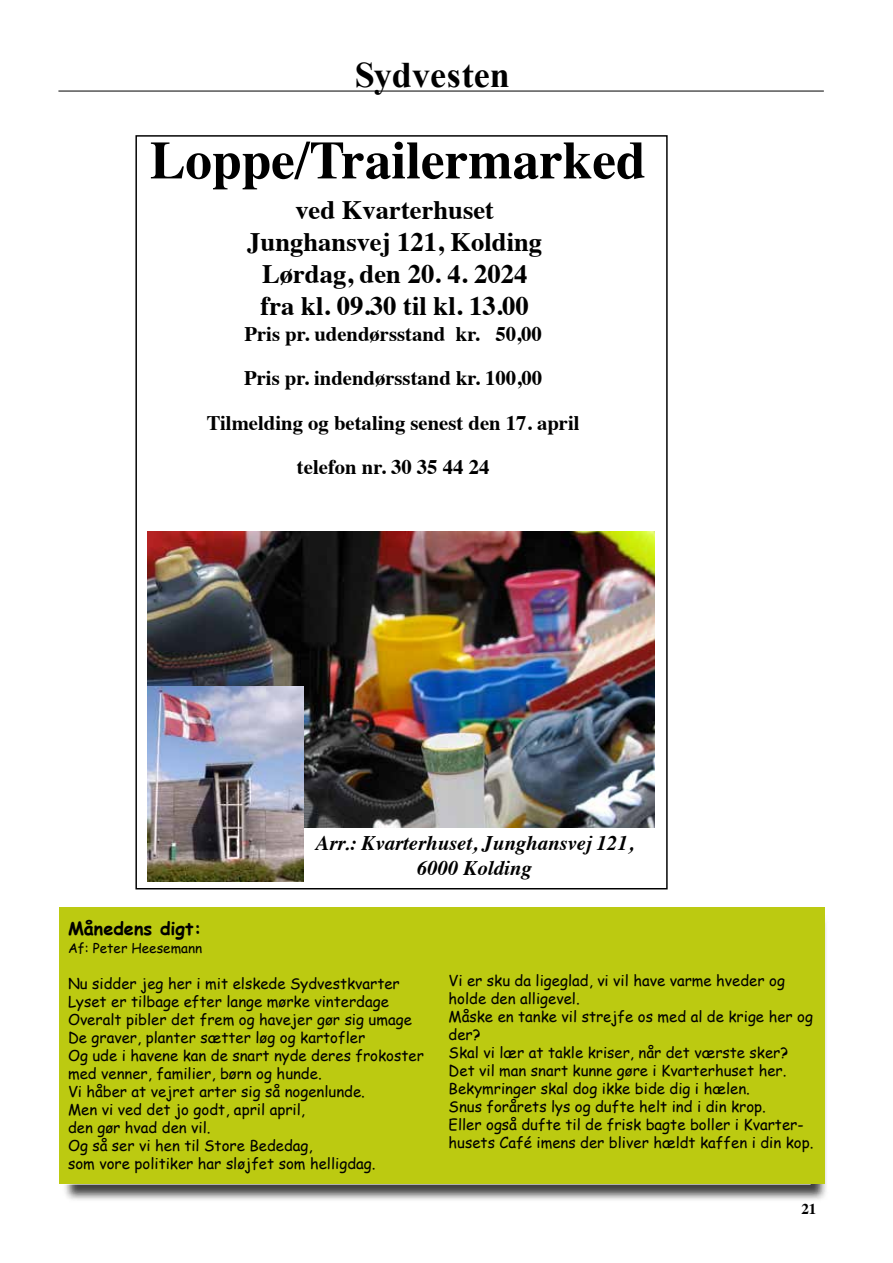
<style>
.page{position:relative;width:893px;height:1263px;background:#fff}
.page>*{position:absolute;margin:0;border:0;box-sizing:border-box;transform-origin:0 0}
.t1{font:700 53.25px "Times";color:#000}
.t2{font:700 36px "Times New Roman";color:#000}
.t3{font:700 26.55px/32px "Times";color:#000;text-align:center}
.t4{font:700 20.7px/44.4px "Times";color:#000;text-align:center}
.t5{font:italic 700 20.7px/24.9px "Times";color:#000;text-align:center}
.t6{font:700 18px "Comic Sans MS";color:#000}
.t7{font:15px/18px "Comic Sans MS";color:#000}
.t8{font:700 15px "Times";color:#000}
.t9{font:13.5px "Comic Sans MS";color:#000}
</style>
<div class="page">
<hr style="left:58px;top:91px;width:766px;height:1px;background:#000">
<div style="left:62px;top:912px;width:767px;height:291px;background:#000;opacity:.75"></div>
<div style="left:60px;top:907px;width:765px;height:277px;background:#bcca11"></div>
<img style="left:147px;top:532px;width:508px;height:295px">
<img style="left:147px;top:687px;width:156px;height:194px">
<h2 class="t2" style="left:355px;top:50px;width:156px">Sydvesten</h2>
<h1 class="t1" style="left:150px;top:109px;width:497px">Loppe/Trailermarked</h1>
<h3 class="t3" style="left:247px;top:191px;width:296px">ved Kvarterhuset<br>Junghansvej 121, Kolding<br>Lørdag, den 20. 4. 2024 fra kl. 09.30 til kl. 13.00</h3>
<h3 class="t4" style="left:207px;top:310px;width:374px">Pris pr. udendørsstand kr. 50,00<br>Pris pr. indendørsstand kr. 100,00<br>Tilmelding og betaling senest den 17. april telefon nr. 30 35 44 24</h3>
<h3 class="t5" style="left:316px;top:828px;width:319px">Arr.: Kvarterhuset, Junghansvej 121,<br>6000 Kolding</h3>
<p class="t6" style="left:68px;top:915px;width:135px">Månedens digt:</p>
<p class="t9" style="left:68px;top:938px;width:136px">Af: Peter Heesemann</p>
<p class="t7" style="left:68px;top:974px;width:357px">Nu sidder jeg her i mit elskede Sydvestkvarter Lyset er tilbage efter lange mørke vinterdage Overalt pibler det frem og havejer gør sig umage De graver, planter sætter løg og kartofler<br>Og ude i havene kan de snart nyde deres frokoster med venner, familier, børn og hunde.<br>Vi håber at vejret arter sig så nogenlunde.<br>Men vi ved det jo godt, april april,<br>den gør hvad den vil.<br>Og så ser vi hen til Store Bededag,<br>som vore politiker har sløjfet som helligdag.</p>
<p class="t7" style="left:449px;top:971px;width:366px">Vi er sku da ligeglad, vi vil have varme hveder og holde den alligevel.<br>Måske en tanke vil strejfe os med al de krige her og der?<br>Skal vi lær at takle kriser, når det værste sker?<br>Det vil man snart kunne gøre i Kvarterhuset her.<br>Bekymringer skal dog ikke bide dig i hælen.<br>Snus forårets lys og dufte helt ind i din krop.<br>Eller også dufte til de frisk bagte boller i Kvarter&shy;husets Café imens der bliver hældt kaffen i din kop.</p>
<p class="t8" style="left:801px;top:1195px;width:16px">21</p>
</div>
